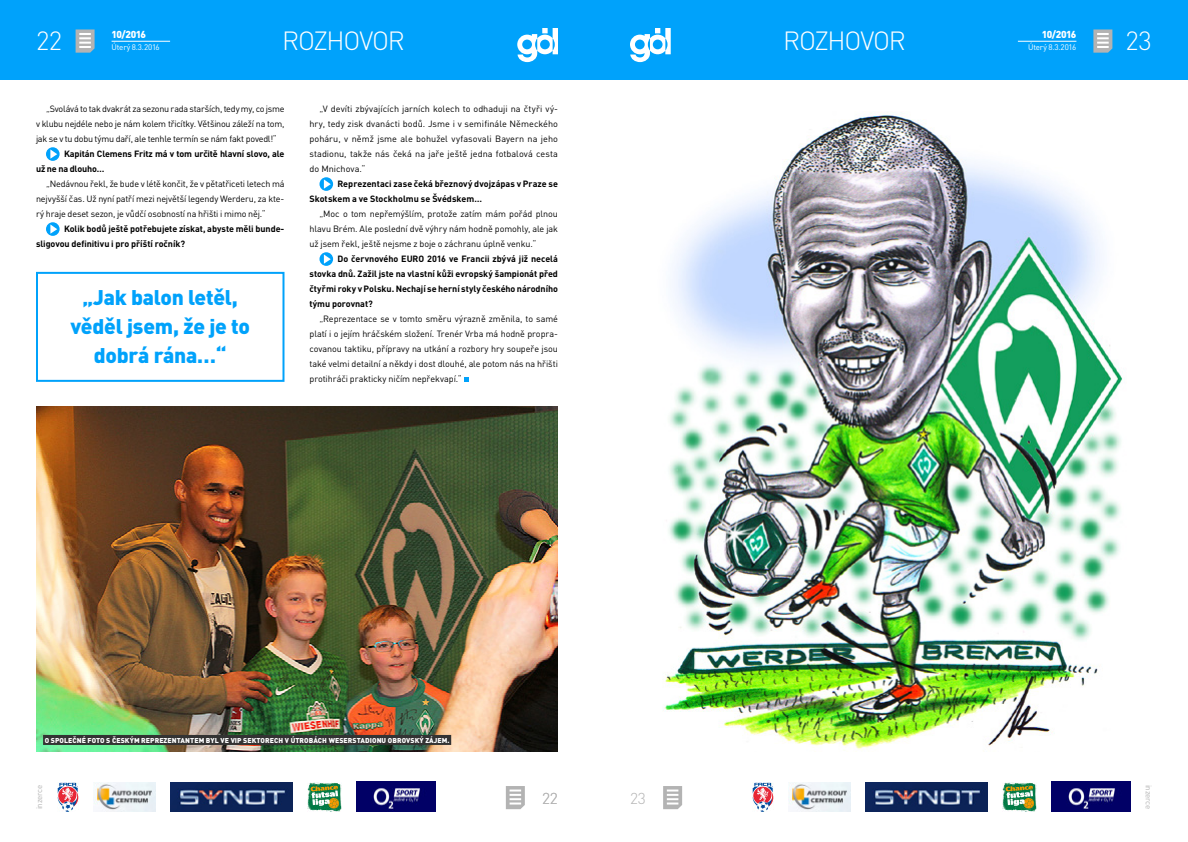
<style>
.page{position:relative;width:1188px;height:842px;background:#fff}
.page>*{position:absolute;margin:0;border:0;box-sizing:border-box;transform-origin:0 0}
.t1{font:300 26px "DIN Pro";letter-spacing:-.045em;color:#fff}
.t2{font:900 21px/29px "DIN Pro";letter-spacing:-.01em;color:#00a2fb;text-align:center}
.t3{font:300 15.6px "DIN Pro";color:#b3b3b3}
.t4{font:900 10px "DIN Pro";letter-spacing:-.06em;color:#fff}
.t5{font:9px/15px "DIN Pro";letter-spacing:-.01em;color:#000;text-align:justify}
.t6{font:700 9px/15px "DIN Pro";letter-spacing:-.005em;color:#000}
.t7{font:8px "DIN Pro";letter-spacing:-.025em;color:#fff}
.t8{font:8px "DIN Pro";letter-spacing:-.025em;color:#b3b3b3}
.t9{font:900 7px "DIN Pro";letter-spacing:.01em;color:#fff}
</style>
<div class="page">
<div style="left:594px;top:0;width:594px;height:80px;background:#00a2fb"></div>
<div style="left:0;top:0;width:594px;height:80px;background:#00a2fb"></div>
<svg style="left:630px;top:28px;width:41px;height:34px"></svg>
<svg style="left:1093px;top:29px;width:19px;height:24px"></svg>
<svg style="left:517px;top:28px;width:41px;height:34px"></svg>
<svg style="left:76px;top:29px;width:19px;height:24px"></svg>
<svg style="left:663px;top:786px;width:19px;height:23px"></svg>
<svg style="left:506px;top:786px;width:19px;height:23px"></svg>
<hr style="left:1018px;top:41px;width:58px;height:1px;background:#fff">
<hr style="left:112px;top:41px;width:58px;height:1px;background:#fff">
<img style="left:57px;top:782px;width:21px;height:30px">
<img style="left:93px;top:782px;width:62px;height:30px">
<img style="left:753px;top:782px;width:21px;height:30px">
<img style="left:307px;top:782px;width:34px;height:30px">
<img style="left:1003px;top:782px;width:34px;height:30px">
<img style="left:170px;top:782px;width:122px;height:30px">
<img style="left:789px;top:782px;width:62px;height:30px">
<img style="left:866px;top:782px;width:122px;height:30px">
<img style="left:356px;top:782px;width:79px;height:30px">
<img style="left:1052px;top:782px;width:79px;height:30px">
<img style="left:664px;top:112px;width:461px;height:638px">
<img style="left:36px;top:407px;width:522px;height:345px">
<div style="left:43px;top:735px;width:408px;height:10px;background:#333"></div>
<svg style="left:46px;top:147px;width:14px;height:14px"></svg>
<svg style="left:50px;top:149px;width:7px;height:10px"></svg>
<svg style="left:46px;top:222px;width:14px;height:14px"></svg>
<svg style="left:50px;top:224px;width:7px;height:10px"></svg>
<svg style="left:320px;top:177px;width:13px;height:14px"></svg>
<svg style="left:324px;top:179px;width:7px;height:10px"></svg>
<svg style="left:320px;top:252px;width:13px;height:14px"></svg>
<svg style="left:324px;top:254px;width:7px;height:10px"></svg>
<svg style="left:464px;top:377px;width:5px;height:5px"></svg>
<div style="left:36px;top:272px;width:248px;height:110px;border:2px solid #00a2fb"></div>
<p class="t4" style="left:112px;top:28px;width:36px">10/2016</p>
<p class="t4" style="left:1042px;top:28px;width:36px">10/2016</p>
<h1 class="t1" style="left:36px;top:23px;width:28px">22</h1>
<h1 class="t1" style="left:1126px;top:23px;width:28px">23</h1>
<h1 class="t1" style="left:282px;top:23px;width:124px">ROZHOVOR</h1>
<h1 class="t1" style="left:783px;top:23px;width:124px">ROZHOVOR</h1>
<p class="t7" style="left:112px;top:42px;width:50px">Úterý 8.3.2016</p>
<p class="t7" style="left:1028px;top:42px;width:50px">Úterý 8.3.2016</p>
<p class="t5" style="left:36px;top:101px;width:250px;text-indent:10px">„Svolává to tak dvakrát za sezonu rada starších, tedy my, co jsme v klubu nejdéle nebo je nám kolem třicítky. Většinou záleží na tom, jak se v tu dobu týmu daří, ale tenhle termín se nám fakt povedl!“</p>
<p class="t6" style="left:36px;top:146px;width:250px;text-indent:28px">Kapitán Clemens Fritz má v tom určitě hlavní slovo, ale už ne na dlouho…</p>
<p class="t5" style="left:36px;top:176px;width:250px;text-indent:10px">„Nedávnou řekl, že bude v létě končit, že v pětatřiceti letech má nejvyšší čas. Už nyní patří mezi největší legendy Werderu, za kte&shy;rý hraje deset sezon, je vůdčí osobností na hřišti i mimo něj.“</p>
<p class="t6" style="left:36px;top:221px;width:250px;text-indent:28px">Kolik bodů ještě potřebujete získat, abyste měli bunde&shy;sligovou definitivu i pro příští ročník?</p>
<h2 class="t2" style="left:70px;top:282px;width:181px">„Jak balon letěl, věděl jsem, že je to dobrá rána…“</h2>
<p class="t5" style="left:310px;top:101px;width:250px;text-indent:10px">„V devíti zbývajících jarních kolech to odhaduji na čtyři vý&shy;hry, tedy zisk dvanácti bodů. Jsme i v semifinále Německého poháru, v němž jsme ale bohužel vyfasovali Bayern na jeho stadionu, takže nás čeká na jaře ještě jedna fotbalová cesta do Mnichova.“</p>
<p class="t6" style="left:310px;top:176px;width:250px;text-indent:28px">Reprezentaci zase čeká březnový dvojzápas v Praze se<br>Skotskem a ve Stockholmu se Švédskem…</p>
<p class="t5" style="left:310px;top:206px;width:250px;text-indent:10px">„Moc o tom nepřemýšlím, protože zatím mám pořád plnou hlavu Brém. Ale poslední dvě výhry nám hodně pomohly, ale jak už jsem řekl, ještě nejsme z boje o záchranu úplně venku.“</p>
<p class="t6" style="left:310px;top:251px;width:250px;text-align:justify;text-indent:28px">Do červnového EURO 2016 ve Francii zbývá již necelá stovka dnů. Zažil jste na vlastní kůži evropský šampionát před čtyřmi roky v Polsku. Nechají se herní styly českého národního týmu porovnat?</p>
<p class="t5" style="left:310px;top:311px;width:250px;text-indent:10px">„Reprezentace se v tomto směru výrazně změnila, to samé platí i o jejím hráčském složení. Trenér Vrba má hodně propra&shy;covanou taktiku, přípravy na utkání a rozbory hry soupeře jsou také velmi detailní a někdy i dost dlouhé, ale potom nás na hřišti protihráči prakticky ničím nepřekvapí.“</p>
<p class="t9" style="left:45px;top:735px;width:406px">O SPOLEČNÉ FOTO S ČESKÝM REPREZENTANTEM BYL VE VIP SEKTORECH V ÚTROBÁCH WESERSTADIONU OBROVSKÝ ZÁJEM.</p>
<p class="t8" style="left:34px;top:809px;width:26px;rotate:-90deg">inzerce</p>
<p class="t8" style="left:1154px;top:785px;width:26px;rotate:90deg">inzerce</p>
<h3 class="t3" style="left:542px;top:787px;width:17px">22</h3>
<h3 class="t3" style="left:630px;top:787px;width:17px">23</h3>
</div>
